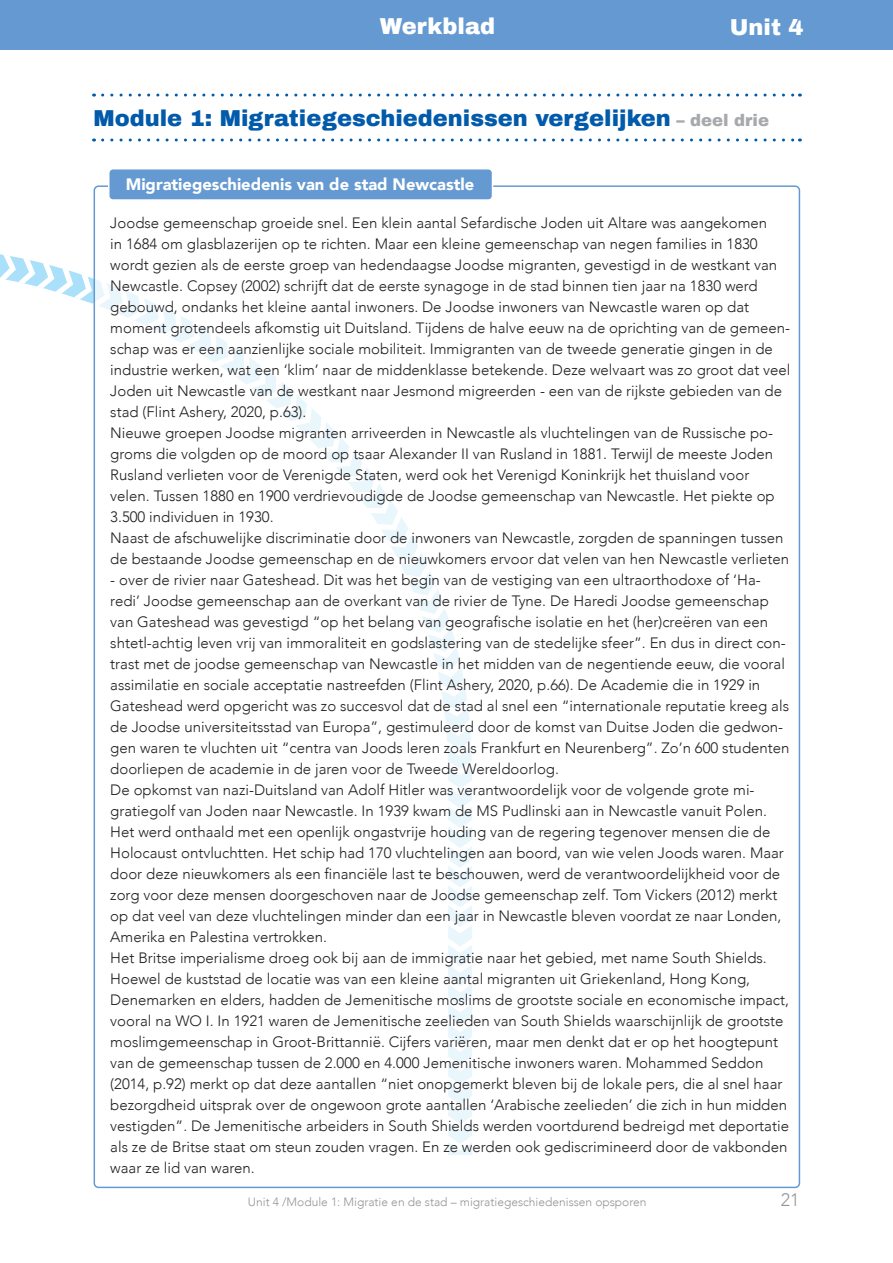
<style>
.page{position:relative;width:893px;height:1263px;background:#fff}
.page>*{position:absolute;margin:0;border:0;box-sizing:border-box;transform-origin:0 0}
.t1{font:900 22.5px "Archivo";color:#015aaa}
.t2{font:900 22.5px "Archivo";color:#fff}
.t3{font:300 18px "Avenir";color:#939598}
.t4{font:900 16.5px "Avenir";color:#fff}
.t5{font:300 15px/21px "Avenir";color:#231f20}
.t6{font:300 12px "Avenir";color:#939598}
.s1{font-size:16.5px;color:#a8a9ad}
</style>
<div class="page">
<svg style="left:0;top:255px;width:94px;height:895px"></svg>
<svg style="left:103px;top:139px;width:697px;height:3px"></svg>
<svg style="left:103px;top:94px;width:697px;height:3px"></svg>
<div style="left:109px;top:169px;width:383px;height:31px;background:#6599d1;border-radius:4px"></div>
<div style="left:108px;top:168px;width:385px;height:33px;border:2px solid #fff;border-radius:4px"></div>
<div style="left:0;top:0;width:893px;height:50px;background:#6599d1"></div>
<h1 class="t2" style="left:380px;top:13px;width:117px">Werkblad</h1>
<h1 class="t2" style="left:730px;top:14px;width:75px">Unit 4</h1>
<h1 class="t1" style="left:94px;top:104px;width:677px">Module 1: Migratiegeschiedenissen vergelijken <span class="s1">– deel drie</span></h1>
<p class="t4" style="left:126px;top:171px;width:350px">Migratiegeschiedenis van de stad Newcastle</p>
<p class="t5" style="left:110px;top:212px;width:682px">Joodse gemeenschap groeide snel. Een klein aantal Sefardische Joden uit Altare was aangekomen<br>in 1684 om glasblazerijen op te richten. Maar een kleine gemeenschap van negen families in 1830 wordt gezien als de eerste groep van hedendaagse Joodse migranten, gevestigd in de westkant van Newcastle. Copsey (2002) schrijft dat de eerste synagoge in de stad binnen tien jaar na 1830 werd gebouwd, ondanks het kleine aantal inwoners. De Joodse inwoners van Newcastle waren op dat moment grotendeels afkomstig uit Duitsland. Tijdens de halve eeuw na de oprichting van de gemeen&shy;schap was er een aanzienlijke sociale mobiliteit. Immigranten van de tweede generatie gingen in de industrie werken, wat een ‘klim’ naar de middenklasse betekende. Deze welvaart was zo groot dat veel Joden uit Newcastle van de westkant naar Jesmond migreerden - een van de rijkste gebieden van de stad (Flint Ashery, 2020, p.63).<br>Nieuwe groepen Joodse migranten arriveerden in Newcastle als vluchtelingen van de Russische po&shy;groms die volgden op de moord op tsaar Alexander II van Rusland in 1881. Terwijl de meeste Joden Rusland verlieten voor de Verenigde Staten, werd ook het Verenigd Koninkrijk het thuisland voor velen. Tussen 1880 en 1900 verdrievoudigde de Joodse gemeenschap van Newcastle. Het piekte op 3.500 individuen in 1930.<br>Naast de afschuwelijke discriminatie door de inwoners van Newcastle, zorgden de spanningen tussen de bestaande Joodse gemeenschap en de nieuwkomers ervoor dat velen van hen Newcastle verlieten</p>
<p class="t5" style="left:110px;top:569px;width:681px">- over de rivier naar Gateshead. Dit was het begin van de vestiging van een ultraorthodoxe of ‘Ha&shy;redi’ Joodse gemeenschap aan de overkant van de rivier de Tyne. De Haredi Joodse gemeenschap van Gateshead was gevestigd “op het belang van geografische isolatie en het (her)creëren van een shtetl-achtig leven vrij van immoraliteit en godslastering van de stedelijke sfeer”. En dus in direct con&shy;trast met de joodse gemeenschap van Newcastle in het midden van de negentiende eeuw, die vooral assimilatie en sociale acceptatie nastreefden (Flint Ashery, 2020, p.66). De Academie die in 1929 in Gateshead werd opgericht was zo succesvol dat de stad al snel een “internationale reputatie kreeg als de Joodse universiteitsstad van Europa”, gestimuleerd door de komst van Duitse Joden die gedwon&shy;gen waren te vluchten uit “centra van Joods leren zoals Frankfurt en Neurenberg”. Zo’n 600 studenten doorliepen de academie in de jaren voor de Tweede Wereldoorlog.<br>De opkomst van nazi-Duitsland van Adolf Hitler was verantwoordelijk voor de volgende grote mi&shy;gratiegolf van Joden naar Newcastle. In 1939 kwam de MS Pudlinski aan in Newcastle vanuit Polen.<br>Het werd onthaald met een openlijk ongastvrije houding van de regering tegenover mensen die de Holocaust ontvluchtten. Het schip had 170 vluchtelingen aan boord, van wie velen Joods waren. Maar door deze nieuwkomers als een financiële last te beschouwen, werd de verantwoordelijkheid voor de zorg voor deze mensen doorgeschoven naar de Joodse gemeenschap zelf. Tom Vickers (2012) merkt op dat veel van deze vluchtelingen minder dan een jaar in Newcastle bleven voordat ze naar Londen, Amerika en Palestina vertrokken.<br>Het Britse imperialisme droeg ook bij aan de immigratie naar het gebied, met name South Shields.<br>Hoewel de kuststad de locatie was van een kleine aantal migranten uit Griekenland, Hong Kong, Denemarken en elders, hadden de Jemenitische moslims de grootste sociale en economische impact, vooral na WO I. In 1921 waren de Jemenitische zeelieden van South Shields waarschijnlijk de grootste moslimgemeenschap in Groot-Brittannië. Cijfers variëren, maar men denkt dat er op het hoogtepunt van de gemeenschap tussen de 2.000 en 4.000 Jemenitische inwoners waren. Mohammed Seddon (2014, p.92) merkt op dat deze aantallen “niet onopgemerkt bleven bij de lokale pers, die al snel haar bezorgdheid uitsprak over de ongewoon grote aantallen ‘Arabische zeelieden’ die zich in hun midden vestigden”. De Jemenitische arbeiders in South Shields werden voortdurend bedreigd met deportatie als ze de Britse staat om steun zouden vragen. En ze werden ook gediscrimineerd door de vakbonden waar ze lid van waren.</p>
<p class="t6" style="left:248px;top:1195px;width:400px">Unit 4 /Module 1: Migratie en de stad – migratiegeschiedenissen opsporen</p>
<p class="t3" style="left:781px;top:1189px;width:20px">21</p>
</div>
